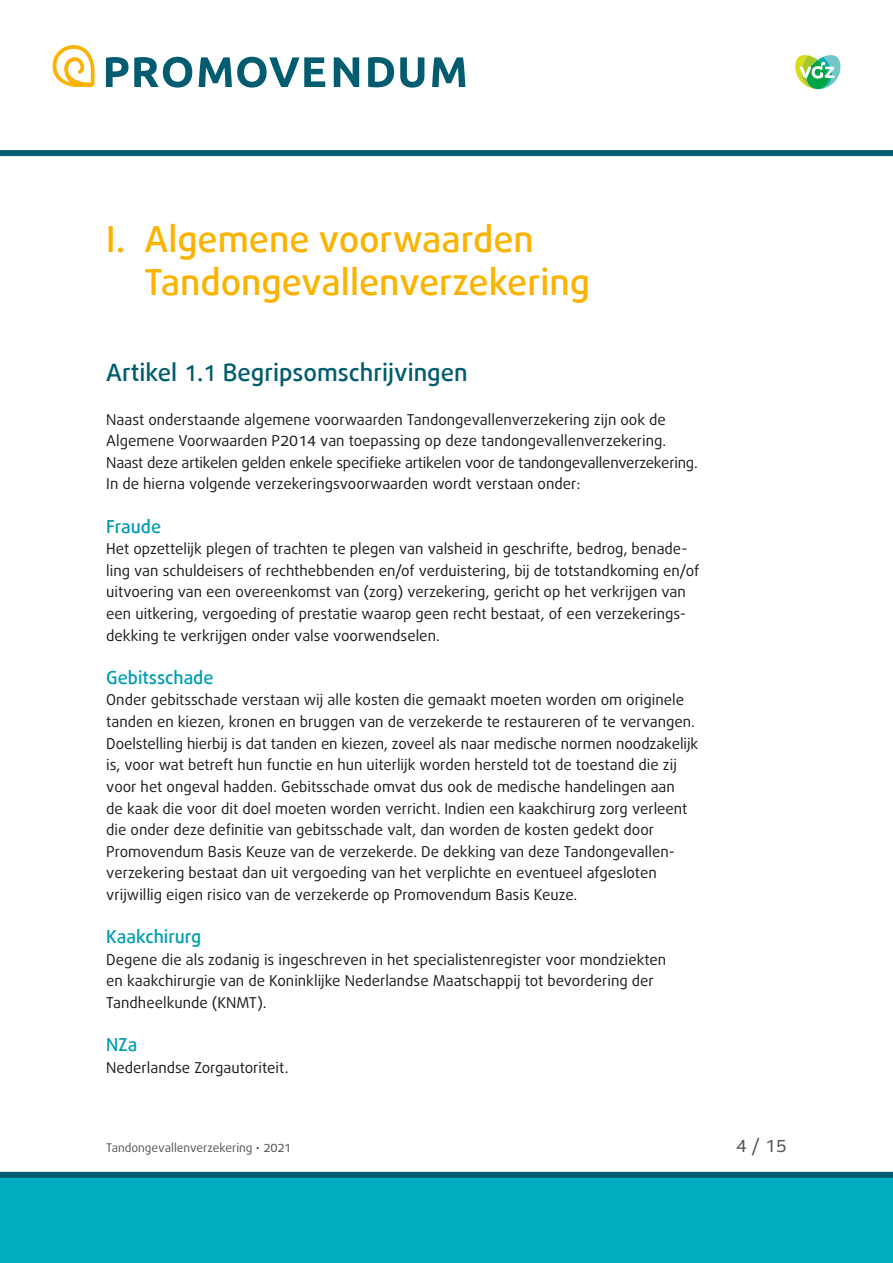
<style>
.page{position:relative;width:893px;height:1263px;background:#fff}
.page>*{position:absolute;margin:0;border:0;box-sizing:border-box;transform-origin:0 0}
.t1{font:500 36px/43.2px "Bagus";color:#fab300}
.t2{font:500 24px "Bagus";color:#005c6e}
.t3{font:500 18px "Bagus";color:#009db2}
.t4{font:18px "Bagus";color:#535454}
.t5{font:15px/21.6px "Bagus";color:#1c1b1a}
.t6{font:12px "Bagus";color:#535454}
</style>
<div class="page">
<div style="left:0;top:150px;width:893px;height:6px;background:#005c6e"></div>
<svg style="left:53px;top:45px;width:42px;height:42px"></svg>
<svg style="left:106px;top:57px;width:86px;height:31px"></svg>
<svg style="left:199px;top:57px;width:126px;height:31px"></svg>
<svg style="left:334px;top:57px;width:25px;height:30px"></svg>
<svg style="left:368px;top:57px;width:26px;height:30px"></svg>
<svg style="left:400px;top:57px;width:24px;height:31px"></svg>
<svg style="left:432px;top:57px;width:33px;height:30px"></svg>
<svg style="left:795px;top:55px;width:45px;height:34px"></svg>
<div style="left:0;top:1178px;width:893px;height:85px;background:#00aec0"></div>
<div style="left:0;top:1172px;width:893px;height:6px;background:#005c6e"></div>
<h1 class="t1" style="left:145px;top:218px;width:447px;text-indent:-38px">I. Algemene voorwaarden<br>Tandongevallenverzekering</h1>
<h2 class="t2" style="left:106px;top:357px;width:363px">Artikel 1.1 Begripsomschrijvingen</h2>
<p class="t5" style="left:106px;top:410px;width:593px">Naast onderstaande algemene voorwaarden Tandongevallenverzekering zijn ook de Algemene Voorwaarden P2014 van toepassing op deze tandongevallenverzekering.<br>Naast deze artikelen gelden enkele specifieke artikelen voor de tandongevallenverzekering.<br>In de hierna volgende verzekeringsvoorwaarden wordt verstaan onder:</p>
<p class="t3" style="left:106px;top:514px;width:56px">Fraude</p>
<p class="t5" style="left:106px;top:539px;width:595px">Het opzettelijk plegen of trachten te plegen van valsheid in geschrifte, bedrog, benade&shy;ling van schuldeisers of rechthebbenden en/of verduistering, bij de totstandkoming en/of uitvoering van een overeenkomst van (zorg) verzekering, gericht op het verkrijgen van een uitkering, vergoeding of prestatie waarop geen recht bestaat, of een verzekerings&shy;dekking te verkrijgen onder valse voorwendselen.</p>
<p class="t3" style="left:106px;top:665px;width:109px">Gebitsschade</p>
<p class="t5" style="left:106px;top:691px;width:593px">Onder gebitsschade verstaan wij alle kosten die gemaakt moeten worden om originele tanden en kiezen, kronen en bruggen van de verzekerde te restaureren of te vervangen.<br>Doelstelling hierbij is dat tanden en kiezen, zoveel als naar medische normen noodzakelijk is, voor wat betreft hun functie en hun uiterlijk worden hersteld tot de toestand die zij voor het ongeval hadden. Gebitsschade omvat dus ook de medische handelingen aan<br>de kaak die voor dit doel moeten worden verricht. Indien een kaakchirurg zorg verleent die onder deze definitie van gebitsschade valt, dan worden de kosten gedekt door Promovendum Basis Keuze van de verzekerde. De dekking van deze Tandongevallen&shy;verzekering bestaat dan uit vergoeding van het verplichte en eventueel afgesloten vrijwillig eigen risico van de verzekerde op Promovendum Basis Keuze.</p>
<p class="t3" style="left:106px;top:925px;width:96px">Kaakchirurg</p>
<p class="t5" style="left:106px;top:950px;width:561px">Degene die als zodanig is ingeschreven in het specialistenregister voor mondziekten en kaakchirurgie van de Koninklijke Nederlandse Maatschappij tot bevordering der<br>Tandheelkunde (KNMT).</p>
<p class="t3" style="left:106px;top:1033px;width:33px">NZa</p>
<p class="t5" style="left:106px;top:1058px;width:184px">Nederlandse Zorgautoriteit.</p>
<p class="t6" style="left:106px;top:1140px;width:186px">Tandongevallenverzekering • 2021</p>
<p class="t4" style="left:736px;top:1134px;width:52px">4 / 15</p>
</div>
